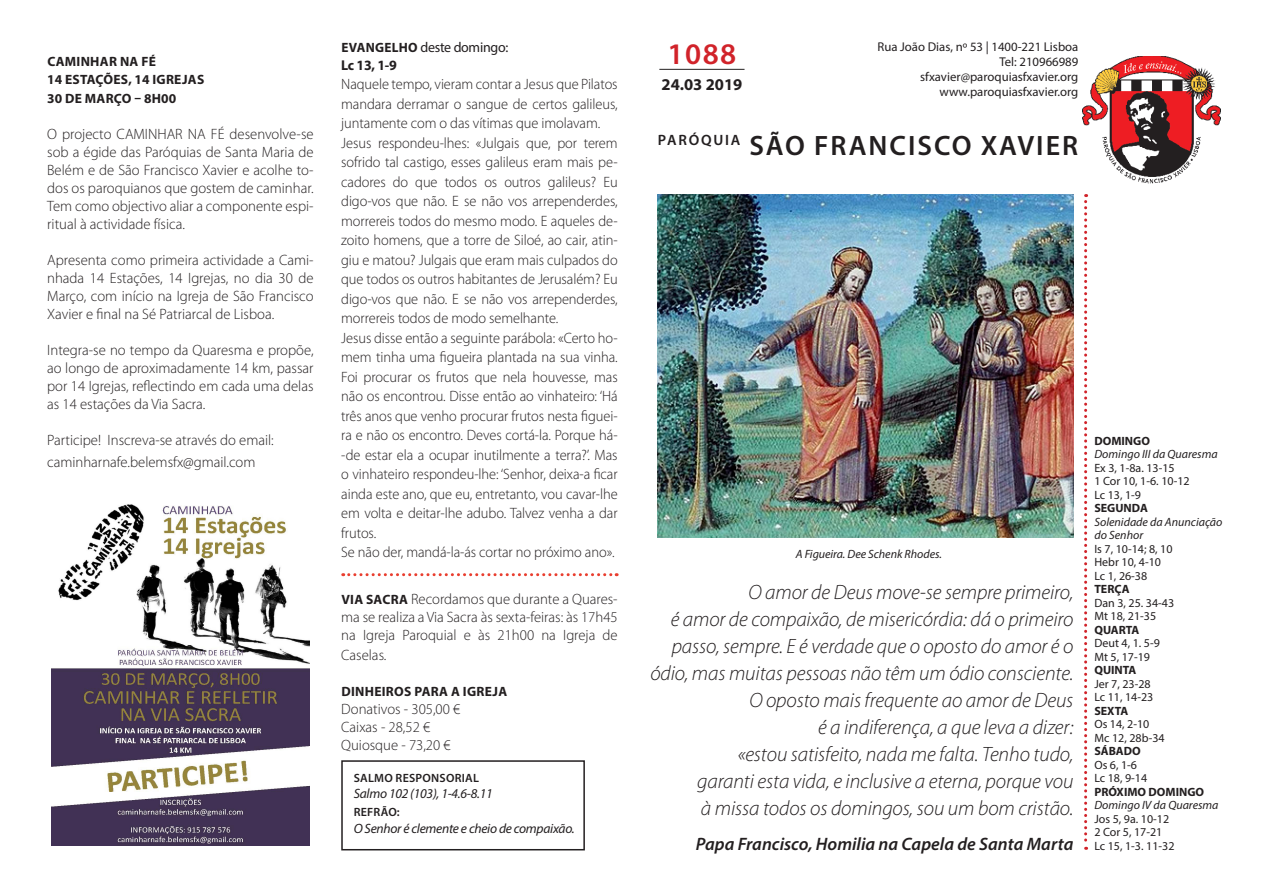
<style>
.page{position:relative;width:1263px;height:893px;background:#fff}
.page>*{position:absolute;margin:0;border:0;box-sizing:border-box;transform-origin:0 0}
.t1{font:600 30px "Myriad Pro";color:#d1232a}
.t2{font:600 28.05px "Myriad Pro";letter-spacing:.07em;color:#231f20}
.t3{font:italic 300 20.85px/27px "Myriad Pro";letter-spacing:-.005em;color:#231f20;text-align:right}
.t4{font:italic 600 18px "Myriad Pro";color:#231f20}
.t5{font:700 16.5px "Myriad Pro";color:#231f20}
.t6{font:300 15px/19.5px "Myriad Pro";color:#231f20;text-align:justify;scale:.96 1}
.t7{font:300 15px/18px "Myriad Pro";color:#231f20;text-align:justify}
.t8{font:600 15px "Myriad Pro";letter-spacing:.12em;color:#231f20}
.t9{font:14.25px "Myriad Pro";letter-spacing:-.02em;color:#231f20}
.t10{font:700 14.25px "Myriad Pro";color:#231f20}
.t11{font:700 13.5px "Myriad Pro";letter-spacing:.02em;color:#231f20}
.t12{font:italic 13.5px "Myriad Pro";letter-spacing:-.02em;color:#231f20}
.t13{font:12.75px "Myriad Pro";color:#231f20}
.t14{font:12px "Myriad Pro";color:#231f20}
.t15{font:italic 12px/13.5px "Myriad Pro";color:#231f20}
.t16{font:700 12px "Myriad Pro";color:#231f20}
.t17{font:600 12px "Myriad Pro";letter-spacing:.02em;color:#231f20}
.s1{font-weight:700;font-size:13.5px}
.s2{font-weight:700;font-style:normal}
</style>
<div class="page">
<img style="left:1083px;top:56px;width:137px;height:128px">
<svg style="left:1084px;top:194px;width:3px;height:656px"></svg>
<hr style="left:659px;top:69px;width:85px;height:1px;background:#231f20">
<div style="left:341px;top:760px;width:244px;height:90px;border:2px solid #231f20"></div>
<svg style="left:343px;top:573px;width:274px;height:3px"></svg>
<img style="left:658px;top:194px;width:415px;height:344px">
<img style="left:51px;top:504px;width:259px;height:341px">
<p class="t11" style="left:47px;top:53px;width:110px">CAMINHAR NA FÉ</p>
<p class="t11" style="left:47px;top:71px;width:159px">14 ESTAÇÕES, 14 IGREJAS</p>
<p class="t11" style="left:47px;top:89px;width:130px">30 DE MARÇO – 8H00</p>
<p class="t7" style="left:47px;top:125px;width:268px">O projecto CAMINHAR NA FÉ desenvolve-se sob a égide das Paróquias de Santa Maria de Belém e de São Francisco Xavier e acolhe to&shy;dos os paroquianos que gostem de caminhar.<br>Tem como objectivo aliar a componente espi&shy;ritual à actividade física.</p>
<p class="t7" style="left:47px;top:251px;width:268px">Apresenta como primeira actividade a Cami&shy;nhada 14 Estações, 14 Igrejas, no dia 30 de Março, com início na Igreja de São Francisco Xavier e final na Sé Patriarcal de Lisboa.</p>
<p class="t7" style="left:47px;top:341px;width:268px">Integra-se no tempo da Quaresma e propõe, ao longo de aproximadamente 14 km, passar por 14 Igrejas, reflectindo em cada uma delas as 14 estações da Via Sacra.</p>
<p class="t7" style="left:47px;top:431px;width:228px">Participe! Inscreva-se através do email:</p>
<p class="t7" style="left:47px;top:453px;width:210px">caminharnafe.belemsfx@gmail.com</p>
<p class="t9" style="left:341px;top:38px;width:168px"><span class="s1">EVANGELHO</span> deste domingo:</p>
<p class="t10" style="left:341px;top:56px;width:57px">Lc 13, 1-9</p>
<p class="t6" style="left:341px;top:75px;width:289px">Naquele tempo, vieram contar a Jesus que Pilatos mandara derramar o sangue de certos galileus, juntamente com o das vítimas que imolavam.</p>
<p class="t6" style="left:341px;top:133px;width:289px">Jesus respondeu-lhes: «Julgais que, por terem sofrido tal castigo, esses galileus eram mais pe&shy;cadores do que todos os outros galileus? Eu digo-vos que não. E se não vos arrependerdes, morrereis todos do mesmo modo. E aqueles de&shy;zoito homens, que a torre de Siloé, ao cair, atin&shy;giu e matou? Julgais que eram mais culpados do que todos os outros habitantes de Jerusalém? Eu digo-vos que não. E se não vos arrependerdes, morrereis todos de modo semelhante.</p>
<p class="t6" style="left:341px;top:328px;width:289px">Jesus disse então a seguinte parábola: «Certo ho&shy;mem tinha uma figueira plantada na sua vinha.<br>Foi procurar os frutos que nela houvesse, mas não os encontrou. Disse então ao vinhateiro: ‘Há três anos que venho procurar frutos nesta figuei&shy;ra e não os encontro. Deves cortá-la. Porque há--de estar ela a ocupar inutilmente a terra?’. Mas o vinhateiro respondeu-lhe: ‘Senhor, deixa-a ficar ainda este ano, que eu, entretanto, vou cavar-lhe em volta e deitar-lhe adubo. Talvez venha a dar frutos.</p>
<p class="t6" style="left:341px;top:543px;width:286px">Se não der, mandá-la-ás cortar no próximo ano».</p>
<p class="t7" style="left:341px;top:590px;width:278px"><span class="s1">VIA SACRA</span> Recordamos que durante a Quares&shy;ma se realiza a Via Sacra às sexta-feiras: às 17h45 na Igreja Paroquial e às 21h00 na Igreja de</p>
<p class="t7" style="left:341px;top:646px;width:47px">Caselas.</p>
<p class="t11" style="left:341px;top:683px;width:167px">DINHEIROS PARA A IGREJA</p>
<p class="t7" style="left:341px;top:701px;width:121px">Donativos - 305,00 €</p>
<p class="t7" style="left:341px;top:719px;width:90px">Caixas - 28,52 €</p>
<p class="t7" style="left:341px;top:737px;width:111px">Quiosque - 73,20 €</p>
<p class="t17" style="left:354px;top:770px;width:127px">SALMO RESPONSORIAL</p>
<p class="t12" style="left:354px;top:785px;width:141px">Salmo 102 (103), 1-4.6-8.11</p>
<p class="t17" style="left:354px;top:804px;width:48px">REFRÃO:</p>
<p class="t12" style="left:354px;top:820px;width:223px">O Senhor é clemente e cheio de compaixão.</p>
<p class="t1" style="left:667px;top:34px;width:70px">1088</p>
<p class="t5" style="left:661px;top:74px;width:82px">24.03 2019</p>
<p class="t13" style="left:877px;top:38px;width:202px">Rua João Dias, nº 53 | 1400-221 Lisboa</p>
<p class="t13" style="left:999px;top:54px;width:81px">Tel: 210966989</p>
<p class="t13" style="left:920px;top:69px;width:160px">sfxavier@paroquiasfxavier.org</p>
<p class="t13" style="left:939px;top:84px;width:140px">www.paroquiasfxavier.org</p>
<p class="t8" style="left:658px;top:130px;width:84px">PARÓQUIA</p>
<p class="t2" style="left:749px;top:127px;width:330px">SÃO FRANCISCO XAVIER</p>
<p class="t15" style="left:796px;top:547px;width:148px">A Figueira. Dee Schenk Rhodes.</p>
<p class="t3" style="left:748px;top:579px;width:326px">O amor de Deus move-se sempre primeiro,</p>
<p class="t3" style="left:650px;top:606px;width:425px">é amor de compaixão, de misericórdia: dá o primeiro passo, sempre. E é verdade que o oposto do amor é o ódio, mas muitas pessoas não têm um ódio consciente.</p>
<p class="t3" style="left:749px;top:687px;width:326px">O oposto mais frequente ao amor de Deus</p>
<p class="t3" style="left:818px;top:714px;width:257px">é a indiferença, a que leva a dizer:</p>
<p class="t3" style="left:738px;top:741px;width:337px">«estou satisfeito, nada me falta. Tenho tudo,</p>
<p class="t3" style="left:697px;top:768px;width:378px">garanti esta vida, e inclusive a eterna, porque vou</p>
<p class="t3" style="left:701px;top:795px;width:374px">à missa todos os domingos, sou um bom cristão.</p>
<p class="t4" style="left:696px;top:832px;width:379px">Papa Francisco, Homilia na Capela de Santa Marta</p>
<p class="t16" style="left:1094px;top:433px;width:57px">DOMINGO</p>
<p class="t15" style="left:1094px;top:447px;width:125px">Domingo III da Quaresma</p>
<p class="t14" style="left:1094px;top:460px;width:82px">Ex 3, 1-8a. 13-15</p>
<p class="t14" style="left:1094px;top:474px;width:97px">1 Cor 10, 1-6. 10-12</p>
<p class="t14" style="left:1094px;top:487px;width:48px">Lc 13, 1-9</p>
<p class="t16" style="left:1094px;top:500px;width:55px">SEGUNDA</p>
<p class="t15" style="left:1094px;top:515px;width:130px">Solenidade da Anunciação do Senhor</p>
<p class="t14" style="left:1094px;top:541px;width:80px">Is 7, 10-14; 8, 10</p>
<p class="t14" style="left:1094px;top:555px;width:68px">Hebr 10, 4-10</p>
<p class="t14" style="left:1094px;top:568px;width:54px">Lc 1, 26-38</p>
<p class="t16" style="left:1094px;top:581px;width:37px">TERÇA</p>
<p class="t14" style="left:1094px;top:595px;width:81px">Dan 3, 25. 34-43</p>
<p class="t14" style="left:1094px;top:609px;width:63px">Mt 18, 21-35</p>
<p class="t16" style="left:1094px;top:622px;width:46px">QUARTA</p>
<p class="t14" style="left:1094px;top:636px;width:67px">Deut 4, 1. 5-9</p>
<p class="t14" style="left:1094px;top:649px;width:57px">Mt 5, 17-19</p>
<p class="t16" style="left:1094px;top:662px;width:44px">QUINTA</p>
<p class="t14" style="left:1094px;top:676px;width:58px">Jer 7, 23-28</p>
<p class="t14" style="left:1094px;top:690px;width:61px">Lc 11, 14-23</p>
<p class="t16" style="left:1094px;top:703px;width:35px">SEXTA</p>
<p class="t14" style="left:1094px;top:717px;width:57px">Os 14, 2-10</p>
<p class="t14" style="left:1094px;top:730px;width:72px">Mc 12, 28b-34</p>
<p class="t16" style="left:1094px;top:743px;width:48px">SÁBADO</p>
<p class="t14" style="left:1094px;top:757px;width:44px">Os 6, 1-6</p>
<p class="t14" style="left:1094px;top:771px;width:54px">Lc 18, 9-14</p>
<p class="t15" style="left:1094px;top:785px;width:126px"><span class="s2">PRÓXIMO DOMINGO<br></span>Domingo IV da Quaresma</p>
<p class="t14" style="left:1094px;top:811px;width:76px">Jos 5, 9a. 10-12</p>
<p class="t14" style="left:1094px;top:825px;width:70px">2 Cor 5, 17-21</p>
<p class="t14" style="left:1094px;top:838px;width:82px">Lc 15, 1-3. 11-32</p>
</div>
